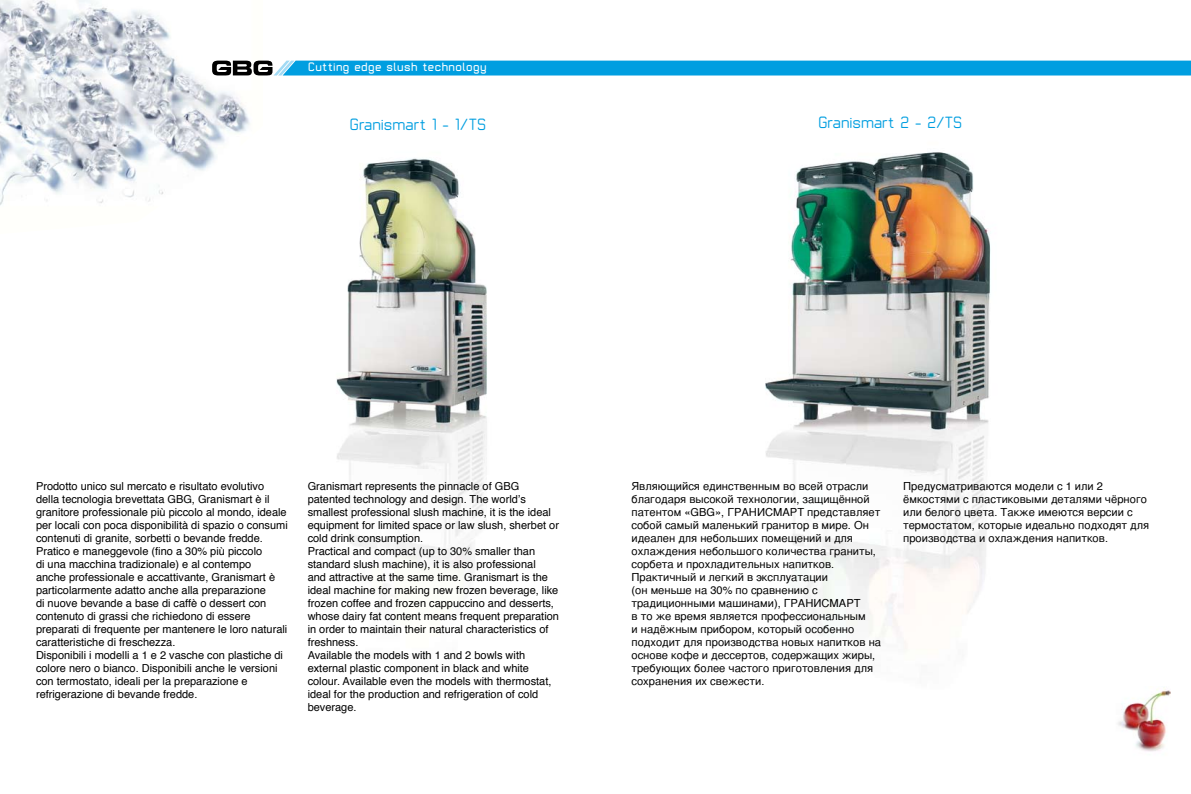
<style>
.page{position:relative;width:1191px;height:794px;background:#fff}
.page>*{position:absolute;margin:0;border:0;box-sizing:border-box;transform-origin:0 0}
.t1{font:300 16px "Basic";letter-spacing:-.005em;color:#009ee0}
.t2{font:12px "Basic";letter-spacing:.03em;color:#fff}
.t3{font:11px/13px "Helvetica";color:#000}
</style>
<div class="page">
<img style="left:336px;top:158px;width:151px;height:440px">
<img style="left:765px;top:152px;width:226px;height:498px">
<img style="left:1118px;top:689px;width:52px;height:63px">
<img style="left:0;top:0;width:263px;height:206px">
<svg style="left:212px;top:61px;width:979px;height:14px;background:#089ad7"></svg>
<p class="t2" style="left:308px;top:60px;width:180px">Cutting edge slush technology</p>
<h1 class="t1" style="left:350px;top:115px;width:138px">Granismart 1 - 1/TS</h1>
<h1 class="t1" style="left:818px;top:113px;width:145px">Granismart 2 - 2/TS</h1>
<p class="t3" style="left:36px;top:479px;width:253px">Prodotto unico sul mercato e risultato evolutivo della tecnologia brevettata GBG, Granismart è il granitore professionale più piccolo al mondo, ideale per locali con poca disponibilità di spazio o consumi contenuti di granite, sorbetti o bevande fredde.<br>Pratico e maneggevole (fino a 30% più piccolo<br>di una macchina tradizionale) e al contempo<br>anche professionale e accattivante, Granismart è particolarmente adatto anche alla preparazione<br>di nuove bevande a base di caffè o dessert con contenuto di grassi che richiedono di essere preparati di frequente per mantenere le loro naturali caratteristiche di freschezza.<br>Disponibili i modelli a 1 e 2 vasche con plastiche di colore nero o bianco. Disponibili anche le versioni con termostato, ideali per la preparazione e refrigerazione di bevande fredde.</p>
<p class="t3" style="left:308px;top:479px;width:253px">Granismart represents the pinnacle of GBG patented technology and design. The world’s smallest professional slush machine, it is the ideal equipment for limited space or law slush, sherbet or cold drink consumption.<br>Practical and compact (up to 30% smaller than standard slush machine), it is also professional<br>and attractive at the same time. Granismart is the ideal machine for making new frozen beverage, like frozen coffee and frozen cappuccino and desserts, whose dairy fat content means frequent preparation in order to maintain their natural characteristics of freshness.<br>Available the models with 1 and 2 bowls with external plastic component in black and white colour. Available even the models with thermostat, ideal for the production and refrigeration of cold beverage.</p>
<p class="t3" style="left:631px;top:479px;width:251px">Являющийся единственным во всей отрасли благодаря высокой технологии, защищённой патентом «GBG», ГРАНИСМАРТ представляет собой самый маленький гранитор в мире. Он идеален для небольших помещений и для охлаждения небольшого количества граниты, сорбета и прохладительных напитков.<br>Практичный и легкий в эксплуатации<br>(он меньше на 30% по сравнению с традиционными машинами), ГРАНИСМАРТ<br>в то же время является профессиональным<br>и надёжным прибором, который особенно подходит для производства новых напитков на основе кофе и дессертов, содержащих жиры, требующих более частого приготовления для сохранения их свежести.</p>
<p class="t3" style="left:903px;top:479px;width:247px">Предусматриваются модели с 1 или 2 ёмкостями с пластиковыми деталями чёрного или белого цвета. Также имеются версии с термостатом, которые идеально подходят для производства и охлаждения напитков.</p>
</div>
